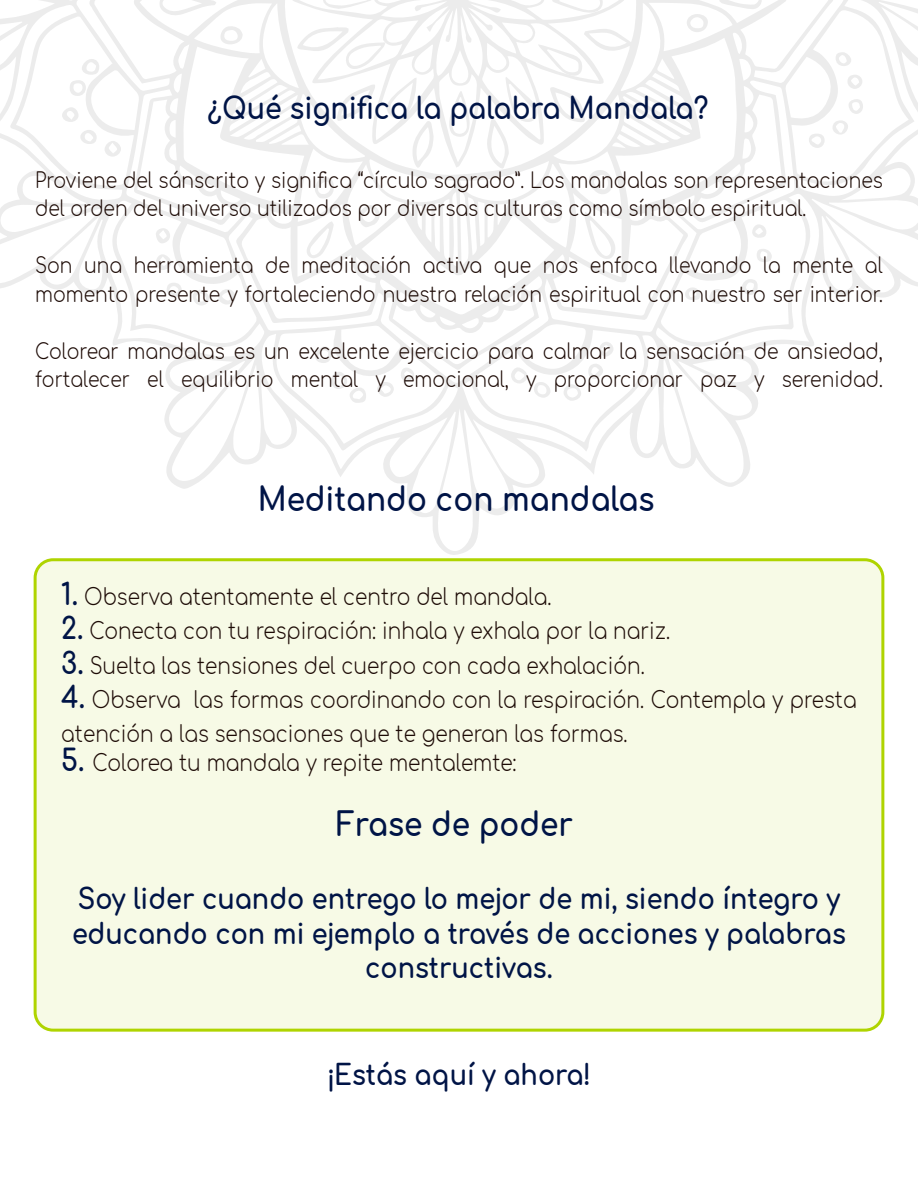
<style>
.page{position:relative;width:918px;height:1188px;background:#fff}
.page>*{position:absolute;margin:0;border:0;box-sizing:border-box;transform-origin:0 0}
.t1{font:700 33px "Comfortaa";color:#001446;scale:.89 1}
.t2{font:700 30px "Comfortaa";color:#001446;scale:.89 1}
.t3{font:700 28.5px/34.5px "Comfortaa";color:#001446;text-align:center;scale:.89 1}
.t4{font:300 22.5px/34.5px "Comfortaa";color:#1d0b06;scale:.89 1}
.t5{font:300 21px/28.5px "Comfortaa";color:#1d0b06;scale:.89 1}
.s1{font-weight:700;font-size:30px;color:#001446}
</style>
<div class="page">
<svg style="left:0;top:0;width:918px;height:555px"></svg>
<svg style="left:290px;top:0;width:337px;height:168px"></svg>
<svg style="left:337px;top:84px;width:38px;height:37px"></svg>
<svg style="left:809px;top:134px;width:16px;height:14px"></svg>
<svg style="left:836px;top:52px;width:15px;height:14px"></svg>
<svg style="left:847px;top:75px;width:15px;height:14px"></svg>
<svg style="left:848px;top:99px;width:15px;height:15px"></svg>
<svg style="left:832px;top:120px;width:16px;height:15px"></svg>
<svg style="left:742px;top:279px;width:16px;height:16px"></svg>
<svg style="left:709px;top:289px;width:17px;height:15px"></svg>
<svg style="left:685px;top:286px;width:15px;height:14px"></svg>
<svg style="left:757px;top:249px;width:15px;height:13px"></svg>
<svg style="left:752px;top:224px;width:14px;height:14px"></svg>
<svg style="left:69px;top:59px;width:30px;height:37px"></svg>
<svg style="left:62px;top:107px;width:17px;height:15px"></svg>
<svg style="left:105px;top:141px;width:16px;height:16px"></svg>
<svg style="left:80px;top:130px;width:17px;height:14px"></svg>
<svg style="left:563px;top:384px;width:18px;height:17px"></svg>
<svg style="left:511px;top:367px;width:17px;height:17px"></svg>
<svg style="left:534px;top:382px;width:17px;height:16px"></svg>
<svg style="left:588px;top:363px;width:16px;height:16px"></svg>
<svg style="left:599px;top:342px;width:14px;height:15px"></svg>
<svg style="left:218px;top:289px;width:18px;height:16px"></svg>
<svg style="left:193px;top:290px;width:16px;height:16px"></svg>
<svg style="left:156px;top:254px;width:15px;height:16px"></svg>
<svg style="left:155px;top:228px;width:15px;height:16px"></svg>
<svg style="left:167px;top:282px;width:15px;height:16px"></svg>
<svg style="left:315px;top:346px;width:16px;height:17px"></svg>
<svg style="left:331px;top:372px;width:35px;height:31px"></svg>
<svg style="left:377px;top:382px;width:17px;height:15px"></svg>
<svg style="left:401px;top:368px;width:13px;height:13px"></svg>
<svg style="left:159px;top:0;width:57px;height:16px"></svg>
<svg style="left:687px;top:14px;width:21px;height:18px"></svg>
<svg style="left:314px;top:175px;width:20px;height:25px"></svg>
<svg style="left:219px;top:25px;width:24px;height:22px"></svg>
<svg style="left:359px;top:205px;width:22px;height:23px"></svg>
<svg style="left:305px;top:221px;width:29px;height:37px"></svg>
<svg style="left:719px;top:0;width:45px;height:9px"></svg>
<svg style="left:552px;top:0;width:51px;height:13px"></svg>
<svg style="left:386px;top:78px;width:48px;height:90px"></svg>
<svg style="left:322px;top:0;width:50px;height:9px"></svg>
<svg style="left:485px;top:44px;width:131px;height:216px"></svg>
<svg style="left:297px;top:27px;width:89px;height:43px"></svg>
<svg style="left:448px;top:91px;width:22px;height:46px"></svg>
<div style="left:35px;top:560px;width:848px;height:470px;background:#f7fae6;border-radius:18px"></div>
<div style="left:34px;top:558px;width:850px;height:474px;border:3px solid #afd400;border-radius:18px"></div>
<h2 class="t2" style="left:208px;top:81px;width:564px">¿Qué significa la palabra Mandala?</h2>
<p class="t5" style="left:35px;top:163px;width:954px">Proviene del sánscrito y significa “círculo sagrado”. Los mandalas son representaciones del orden del universo utilizados por diversas culturas como símbolo espiritual.</p>
<p class="t5" style="left:35px;top:248px;width:954px">Son una herramienta de meditación activa que nos enfoca llevando la mente al momento presente y fortaleciendo nuestra relación espiritual con nuestro ser interior.</p>
<p class="t5" style="left:35px;top:334px;width:954px">Colorear mandalas es un excelente ejercicio para calmar la sensación de ansiedad, fortalecer el equilibrio mental y emocional, y proporcionar paz y serenidad.</p>
<h1 class="t1" style="left:258px;top:469px;width:447px">Meditando con mandalas</h1>
<p class="t4" style="left:61px;top:576px;width:552px"><span class="s1">1.</span> Observa atentamente el centro del mandala.</p>
<p class="t4" style="left:61px;top:610px;width:686px"><span class="s1">2.</span> Conecta con tu respiración: inhala y exhala por la nariz.</p>
<p class="t4" style="left:61px;top:645px;width:657px"><span class="s1">3.</span> Suelta las tensiones del cuerpo con cada exhalación.</p>
<p class="t4" style="left:61px;top:679px;width:895px"><span class="s1">4.</span> Observa las formas coordinando con la respiración. Contempla y presta atención a las sensaciones que te generan las formas.</p>
<p class="t4" style="left:61px;top:742px;width:513px"><span class="s1">5.</span> Colorea tu mandala y repite mentalemte:</p>
<h1 class="t1" style="left:336px;top:794px;width:267px">Frase de poder</h1>
<h3 class="t3" style="left:72px;top:878px;width:871px">Soy lider cuando entrego lo mejor de mi, siendo íntegro y educando con mi ejemplo a través de acciones y palabras constructivas.</h3>
<h3 class="t3" style="left:327px;top:1053px;width:298px">¡Estás aquí y ahora!</h3>
</div>
